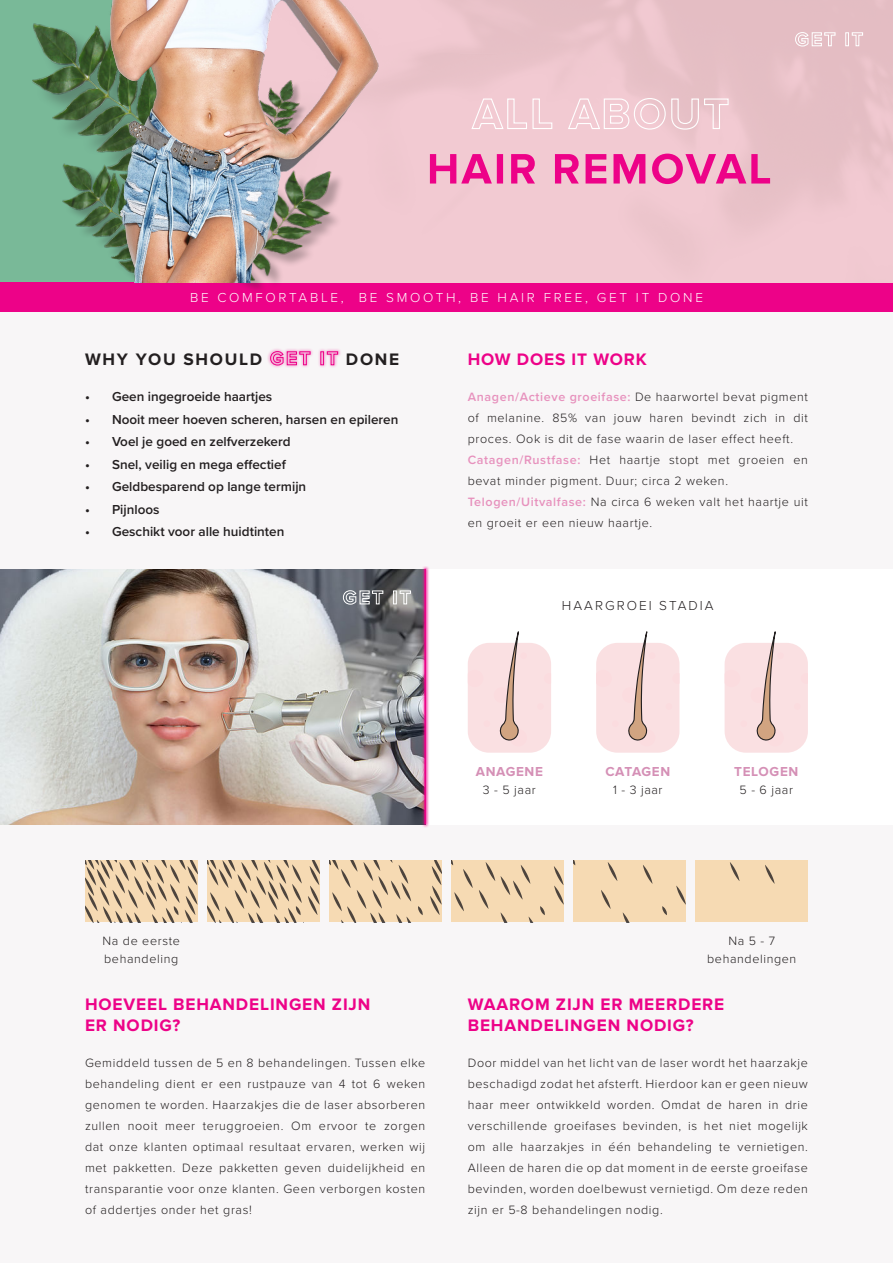
<style>
.page{position:relative;width:893px;height:1263px;background:#fff}
.page>*{position:absolute;margin:0;border:0;box-sizing:border-box;transform-origin:0 0}
.t1{font:700 17.25px/20.7px "Proxima Nova";letter-spacing:.05em;color:#ed0288}
.t2{font:700 17.25px "Proxima Nova";letter-spacing:.1em;color:#231f20}
.t3{font:600 13.5px "Proxima Nova";color:#231f20}
.t4{font:300 13.5px "Proxima Nova";letter-spacing:.2em;color:#fff}
.t5{font:300 13.5px "Proxima Nova";letter-spacing:.15em;color:#231f20}
.t6{font:700 13.5px "Proxima Nova";letter-spacing:.05em;color:#d590b6}
.t7{font:700 13.5px "Proxima Nova";letter-spacing:.03em;color:#d590b6}
.t8{font:300 12.6px/21px "Proxima Nova";letter-spacing:.05em;color:#231f20;text-align:justify}
.s1{font-weight:600;color:#e791bd}
</style>
<div class="page">
<div style="left:0;top:312px;width:893px;height:275px;background:#f8f6f7"></div>
<div style="left:0;top:282px;width:893px;height:30px;background:#ed0288"></div>
<div style="left:0;top:824px;width:893px;height:439px;background:#f8f6f7"></div>
<div style="left:267px;top:348px;width:74px;height:21px;background:#ed0288;opacity:.41"></div>
<svg style="left:270px;top:351px;width:68px;height:15px"></svg>
<div style="left:425px;top:569px;width:468px;height:255px;background:#fff"></div>
<img style="left:0;top:569px;width:421px;height:255px">
<div style="left:468px;top:643px;width:83px;height:110px;background:#fae0e2;border-radius:21px"></div>
<div style="left:483px;top:720px;width:7px;height:7px;background:#fbdcdf;border-radius:50%"></div>
<div style="left:494px;top:687px;width:16px;height:16px;background:#fbdcdf;border-radius:50%"></div>
<div style="left:537px;top:703px;width:7px;height:7px;background:#fbdcdf;border-radius:50%"></div>
<div style="left:510px;top:729px;width:17px;height:17px;background:#fbdcdf;border-radius:50%"></div>
<div style="left:520px;top:652px;width:7px;height:7px;background:#fbdcdf;border-radius:50%"></div>
<svg style="left:499px;top:631px;width:20px;height:110px"></svg>
<div style="left:725px;top:643px;width:83px;height:110px;background:#fae0e2;border-radius:21px"></div>
<div style="left:740px;top:720px;width:7px;height:7px;background:#fbdcdf;border-radius:50%"></div>
<div style="left:750px;top:687px;width:16px;height:16px;background:#fbdcdf;border-radius:50%"></div>
<div style="left:794px;top:703px;width:7px;height:7px;background:#fbdcdf;border-radius:50%"></div>
<div style="left:766px;top:729px;width:18px;height:17px;background:#fbdcdf;border-radius:50%"></div>
<div style="left:777px;top:652px;width:7px;height:7px;background:#fbdcdf;border-radius:50%"></div>
<svg style="left:756px;top:631px;width:20px;height:110px"></svg>
<div style="left:596px;top:643px;width:83px;height:110px;background:#fae0e2;border-radius:21px"></div>
<div style="left:612px;top:720px;width:7px;height:7px;background:#fbdcdf;border-radius:50%"></div>
<div style="left:622px;top:687px;width:16px;height:16px;background:#fbdcdf;border-radius:50%"></div>
<div style="left:665px;top:703px;width:7px;height:7px;background:#fbdcdf;border-radius:50%"></div>
<div style="left:638px;top:729px;width:17px;height:17px;background:#fbdcdf;border-radius:50%"></div>
<div style="left:649px;top:652px;width:6px;height:7px;background:#fbdcdf;border-radius:50%"></div>
<svg style="left:628px;top:631px;width:20px;height:110px"></svg>
<svg style="left:85px;top:860px;width:112px;height:63px;background:#d5bd9d"></svg>
<svg style="left:207px;top:860px;width:112px;height:63px;background:#dac1a0"></svg>
<div style="left:329px;top:860px;width:113px;height:62px;background:#f6dab3"></div>
<svg style="left:430px;top:860px;width:12px;height:55px"></svg>
<svg style="left:329px;top:860px;width:94px;height:62px"></svg>
<div style="left:451px;top:860px;width:113px;height:62px;background:#f6dab3"></div>
<svg style="left:501px;top:865px;width:29px;height:35px"></svg>
<svg style="left:479px;top:890px;width:9px;height:19px"></svg>
<svg style="left:486px;top:862px;width:9px;height:19px"></svg>
<svg style="left:554px;top:866px;width:10px;height:39px"></svg>
<svg style="left:501px;top:913px;width:6px;height:9px"></svg>
<svg style="left:529px;top:906px;width:16px;height:16px"></svg>
<svg style="left:451px;top:860px;width:22px;height:51px"></svg>
<div style="left:573px;top:860px;width:113px;height:62px;background:#f6dab3"></div>
<svg style="left:643px;top:865px;width:9px;height:18px"></svg>
<svg style="left:601px;top:890px;width:10px;height:19px"></svg>
<svg style="left:608px;top:862px;width:9px;height:19px"></svg>
<svg style="left:676px;top:885px;width:10px;height:20px"></svg>
<svg style="left:623px;top:913px;width:6px;height:9px"></svg>
<svg style="left:662px;top:906px;width:5px;height:9px"></svg>
<div style="left:696px;top:860px;width:112px;height:62px;background:#f6dab3"></div>
<svg style="left:765px;top:865px;width:10px;height:19px"></svg>
<svg style="left:730px;top:862px;width:9px;height:19px"></svg>
<svg style="left:343px;top:590px;width:68px;height:15px"></svg>
<svg style="left:421px;top:566px;width:8px;height:261px;background:#c38bad"></svg>
<hr style="left:424px;top:569px;width:2px;height:255px;background:#ed0288">
<svg style="left:795px;top:32px;width:68px;height:15px"></svg>
<div style="left:218px;top:173px;width:127px;height:121px;background:#231f20;opacity:.3"></div>
<img style="left:0;top:0;width:529px;height:282px">
<svg style="left:430px;top:154px;width:340px;height:30px;background:#ee6faf"></svg>
<svg style="left:471px;top:97px;width:258px;height:33px;background:#f1cfd6"></svg>
<p class="t4" style="left:190px;top:288px;width:514px">BE COMFORTABLE, BE SMOOTH, BE HAIR FREE, GET IT DONE</p>
<p class="t2" style="left:85px;top:349px;width:179px">WHY YOU SHOULD</p>
<p class="t2" style="left:346px;top:349px;width:55px">DONE</p>
<p class="t3" style="left:85px;top:387px;width:189px">• Geen ingegroeide haartjes</p>
<p class="t3" style="left:85px;top:409px;width:315px">• Nooit meer hoeven scheren, harsen en epileren</p>
<p class="t3" style="left:85px;top:432px;width:207px">• Voel je goed en zelfverzekerd</p>
<p class="t3" style="left:85px;top:454px;width:202px">• Snel, veilig en mega effectief</p>
<p class="t3" style="left:85px;top:477px;width:223px">• Geldbesparend op lange termijn</p>
<p class="t3" style="left:85px;top:499px;width:76px">• Pijnloos</p>
<p class="t3" style="left:85px;top:522px;width:201px">• Geschikt voor alle huidtinten</p>
<p class="t1" style="left:468px;top:349px;width:180px">HOW DOES IT WORK</p>
<p class="t8" style="left:468px;top:385px;width:342px"><span class="s1">Anagen/Actieve groeifase:</span> De haarwortel bevat pigment of melanine. 85% van jouw haren bevindt zich in dit proces. Ook is dit de fase waarin de laser effect heeft.</p>
<p class="t8" style="left:468px;top:448px;width:342px"><span class="s1">Catagen/Rustfase:</span> Het haartje stopt met groeien en bevat minder pigment. Duur; circa 2 weken.</p>
<p class="t8" style="left:468px;top:490px;width:342px"><span class="s1">Telogen/Uitvalfase:</span> Na circa 6 weken valt het haartje uit en groeit er een nieuw haartje.</p>
<p class="t5" style="left:562px;top:595px;width:153px">HAARGROEI STADIA</p>
<p class="t6" style="left:476px;top:764px;width:69px">ANAGENE</p>
<p class="t8" style="left:483px;top:779px;width:54px">3 - 5 jaar</p>
<p class="t7" style="left:605px;top:764px;width:66px">CATAGEN</p>
<p class="t8" style="left:613px;top:779px;width:51px">1 - 3 jaar</p>
<p class="t6" style="left:734px;top:764px;width:66px">TELOGEN</p>
<p class="t8" style="left:739px;top:779px;width:55px">5 - 6 jaar</p>
<p class="t8" style="left:103px;top:929px;width:79px">Na de eerste</p>
<p class="t8" style="left:104px;top:947px;width:76px">behandeling</p>
<p class="t1" style="left:85px;top:994px;width:287px">HOEVEEL BEHANDELINGEN ZIJN</p>
<p class="t1" style="left:85px;top:1015px;width:97px">ER NODIG?</p>
<p class="t8" style="left:85px;top:1051px;width:342px">Gemiddeld tussen de 5 en 8 behandelingen. Tussen elke behandeling dient er een rustpauze van 4 tot 6 weken genomen te worden. Haarzakjes die de laser absorberen zullen nooit meer teruggroeien. Om ervoor te zorgen dat onze klanten optimaal resultaat ervaren, werken wij met pakketten. Deze pakketten geven duidelijkheid en transparantie voor onze klanten. Geen verborgen kosten of addertjes onder het gras!</p>
<p class="t8" style="left:728px;top:929px;width:48px">Na 5 - 7</p>
<p class="t8" style="left:707px;top:947px;width:91px">behandelingen</p>
<p class="t1" style="left:468px;top:994px;width:258px">WAAROM ZIJN ER MEERDERE<br>BEHANDELINGEN NODIG?</p>
<p class="t8" style="left:468px;top:1051px;width:342px">Door middel van het licht van de laser wordt het haarzakje beschadigd zodat het afsterft. Hierdoor kan er geen nieuw haar meer ontwikkeld worden. Omdat de haren in drie verschillende groeifases bevinden, is het niet mogelijk om alle haarzakjes in één behandeling te vernietigen.<br>Alleen de haren die op dat moment in de eerste groeifase bevinden, worden doelbewust vernietigd. Om deze reden zijn er 5-8 behandelingen nodig.</p>
</div>
